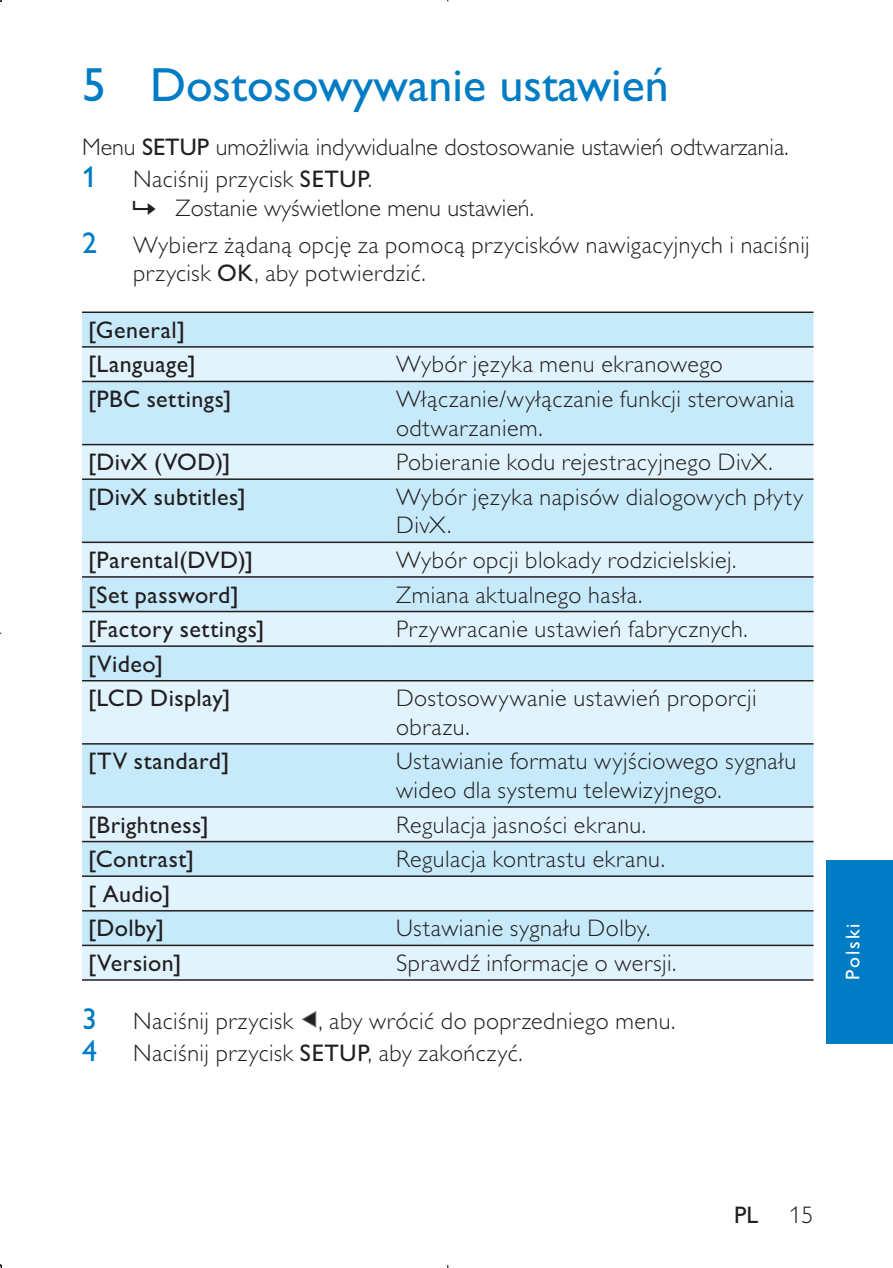
<style>
.page{position:relative;width:893px;height:1268px;background:#fff}
.page>*{position:absolute;margin:0;border:0;box-sizing:border-box;transform-origin:0 0}
.t1{font:48px "Gill Sans Alt One WGL";color:#007cc5}
.t2{font:30px "Gill Sans Alt One WGL";color:#007cc5}
.t3{font:24px/28.5px "Gill Sans Alt One WGL Light";letter-spacing:.02em;color:#231f20}
.t4{font:24px/34.5px "Gill Sans Alt One WGL";letter-spacing:.02em;color:#231f20}
.t5{font:24px/28.5px "Gill Sans Alt One WGL Light";color:#231f20}
.t6{font:19.8px "Gill Sans Alt One WGL";letter-spacing:.1em;color:#fff}
.s1{font-family:"Gill Sans Alt One WGL"}
</style>
<div class="page">
<div style="left:82px;top:313px;width:731px;height:33px;background:#c7eafb"></div>
<svg style="left:82px;top:347px;width:731px;height:632px;background:#d1ecf9"></svg>
<hr style="left:82px;top:311px;width:731px;height:2px;background:#231f20">
<hr style="left:82px;top:346px;width:308px;height:1px;background:#231f20">
<hr style="left:82px;top:380px;width:308px;height:2px;background:#231f20">
<hr style="left:390px;top:346px;width:423px;height:1px;background:#231f20">
<hr style="left:390px;top:380px;width:423px;height:2px;background:#231f20">
<hr style="left:82px;top:444px;width:308px;height:1px;background:#231f20">
<hr style="left:82px;top:478px;width:308px;height:2px;background:#231f20">
<hr style="left:390px;top:444px;width:423px;height:1px;background:#231f20">
<hr style="left:390px;top:478px;width:423px;height:2px;background:#231f20">
<hr style="left:82px;top:541px;width:308px;height:2px;background:#231f20">
<hr style="left:82px;top:576px;width:308px;height:1px;background:#231f20">
<hr style="left:390px;top:541px;width:423px;height:2px;background:#231f20">
<hr style="left:390px;top:576px;width:423px;height:1px;background:#231f20">
<hr style="left:82px;top:610px;width:308px;height:2px;background:#231f20">
<hr style="left:82px;top:645px;width:308px;height:1px;background:#231f20">
<hr style="left:390px;top:610px;width:423px;height:2px;background:#231f20">
<hr style="left:390px;top:645px;width:423px;height:1px;background:#231f20">
<hr style="left:82px;top:680px;width:308px;height:1px;background:#231f20">
<hr style="left:82px;top:743px;width:308px;height:1px;background:#231f20">
<hr style="left:390px;top:680px;width:423px;height:1px;background:#231f20">
<hr style="left:390px;top:743px;width:423px;height:1px;background:#231f20">
<hr style="left:82px;top:806px;width:308px;height:1px;background:#231f20">
<hr style="left:82px;top:840px;width:308px;height:2px;background:#231f20">
<hr style="left:390px;top:806px;width:423px;height:1px;background:#231f20">
<hr style="left:390px;top:840px;width:423px;height:2px;background:#231f20">
<hr style="left:82px;top:875px;width:308px;height:1px;background:#231f20">
<hr style="left:82px;top:909px;width:308px;height:2px;background:#231f20">
<hr style="left:390px;top:875px;width:423px;height:1px;background:#231f20">
<hr style="left:390px;top:909px;width:423px;height:2px;background:#231f20">
<hr style="left:82px;top:944px;width:308px;height:2px;background:#231f20">
<hr style="left:82px;top:979px;width:308px;height:1px;background:#231f20">
<hr style="left:390px;top:944px;width:423px;height:2px;background:#231f20">
<hr style="left:390px;top:979px;width:423px;height:1px;background:#231f20">
<svg style="left:302px;top:1011px;width:14px;height:15px"></svg>
<div style="left:826px;top:860px;width:67px;height:183px;background:#007cc5"></div>
<h1 class="t1" style="left:82px;top:68px;width:588px">5 Dostosowywanie ustawień</h1>
<p class="t5" style="left:82px;top:135px;width:708px">Menu <span class="s1">SETUP</span> umożliwia indywidualne dostosowanie ustawień odtwarzania.</p>
<p class="t2" style="left:82px;top:167px;width:16px">1</p>
<p class="t5" style="left:176px;top:168px;width:360px;text-indent:-43px">Naciśnij przycisk <span class="s1">SETUP</span>.<br>Zostanie wyświetlone menu ustawień.</p>
<p class="t2" style="left:82px;top:232px;width:16px">2</p>
<p class="t3" style="left:133px;top:233px;width:678px">Wybierz żądaną opcję za pomocą przycisków nawigacyjnych i naciśnij przycisk <span class="s1">OK</span>, aby potwierdzić.</p>
<p class="t4" style="left:88px;top:315px;width:109px">[General] [Language]</p>
<p class="t3" style="left:396px;top:353px;width:328px">Wybór języka menu ekranowego</p>
<p class="t4" style="left:88px;top:384px;width:145px">[PBC settings]</p>
<p class="t3" style="left:396px;top:387px;width:400px">Włączanie/wyłączanie funkcji sterowania odtwarzaniem.</p>
<p class="t4" style="left:88px;top:447px;width:144px">[DivX (VOD)]</p>
<p class="t3" style="left:396px;top:450px;width:378px">Pobieranie kodu rejestracyjnego DivX.</p>
<p class="t4" style="left:88px;top:482px;width:159px">[DivX subtitles]</p>
<p class="t3" style="left:396px;top:485px;width:408px">Wybór języka napisów dialogowych płyty<br>DivX.</p>
<p class="t4" style="left:88px;top:545px;width:167px">[Parental(DVD)]</p>
<p class="t3" style="left:396px;top:548px;width:342px">Wybór opcji blokady rodzicielskiej.</p>
<p class="t4" style="left:88px;top:579px;width:152px">[Set password]</p>
<p class="t3" style="left:396px;top:582px;width:248px">Zmiana aktualnego hasła.</p>
<p class="t4" style="left:88px;top:614px;width:178px">[Factory settings]</p>
<p class="t3" style="left:396px;top:617px;width:353px">Przywracanie ustawień fabrycznych.</p>
<p class="t4" style="left:88px;top:649px;width:144px">[Video]<br>[LCD Display]</p>
<p class="t3" style="left:396px;top:686px;width:362px">Dostosowywanie ustawień proporcji obrazu.</p>
<p class="t4" style="left:88px;top:746px;width:143px">[TV standard]</p>
<p class="t3" style="left:396px;top:749px;width:402px">Ustawianie formatu wyjściowego sygnału wideo dla systemu telewizyjnego.</p>
<p class="t4" style="left:88px;top:809px;width:122px">[Brightness]</p>
<p class="t3" style="left:396px;top:812px;width:252px">Regulacja jasności ekranu.</p>
<p class="t4" style="left:88px;top:844px;width:108px">[Contrast]</p>
<p class="t3" style="left:396px;top:847px;width:270px">Regulacja kontrastu ekranu.</p>
<p class="t4" style="left:88px;top:879px;width:84px">[ Audio] [Dolby]</p>
<p class="t3" style="left:396px;top:916px;width:256px">Ustawianie sygnału Dolby.</p>
<p class="t4" style="left:88px;top:948px;width:95px">[Version]</p>
<p class="t3" style="left:396px;top:951px;width:282px">Sprawdź informacje o wersji.</p>
<p class="t2" style="left:82px;top:1007px;width:17px">3</p>
<p class="t3" style="left:133px;top:1008px;width:544px">Naciśnij przycisk , aby wrócić do poprzedniego menu.</p>
<p class="t2" style="left:82px;top:1040px;width:17px">4</p>
<p class="t3" style="left:133px;top:1041px;width:391px">Naciśnij przycisk <span class="s1">SETUP</span>, aby zakończyć.</p>
<p class="t6" style="left:846px;top:979px;width:58px;rotate:-90deg">Polski</p>
<p class="t4" style="left:734px;top:1200px;width:25px">PL</p>
<p class="t3" style="left:789px;top:1203px;width:25px">15</p>
</div>
